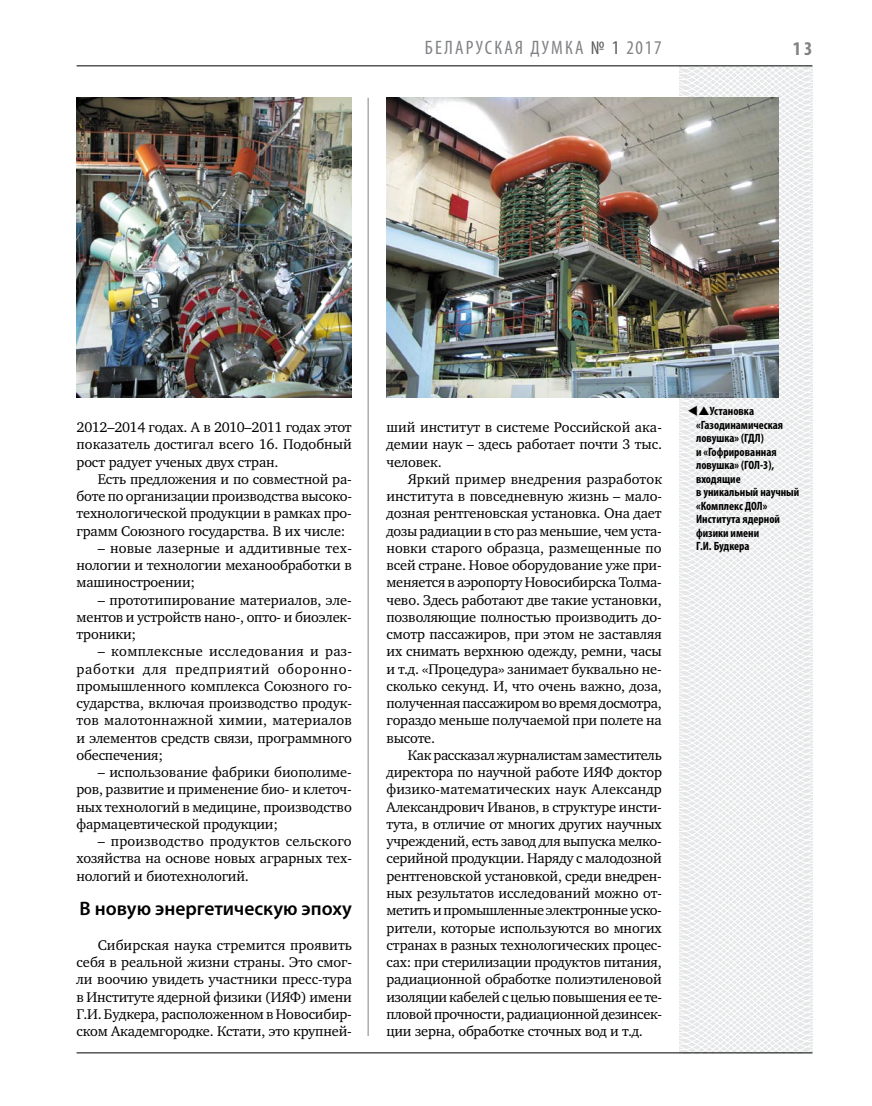
<style>
.page{position:relative;width:872px;height:1106px;background:#fff}
.page>*{position:absolute;margin:0;border:0;box-sizing:border-box;transform-origin:0 0}
.t1{font:600 19.5px "Myriad Pro";color:#000}
.t2{font:condensed 19.5px "Myriad Pro";letter-spacing:.11em;color:#808285}
.t3{font:700 condensed 19.5px "Myriad Pro";color:#808285}
.t4{font:14.4px/17.2px "Charter C";letter-spacing:-.01em;color:#000;text-align:justify}
.t5{font:700 condensed 12px/13.5px "Myriad Pro";color:#000}
.s1{color:#58595b}
</style>
<div class="page">
<hr style="left:368px;top:98px;width:1px;height:938px;background:#808285">
<svg style="left:621px;top:65px;width:192px;height:989px"></svg>
<hr style="left:77px;top:65px;width:735px;height:1px;background:#000">
<hr style="left:77px;top:1052px;width:735px;height:1px;background:#000">
<img style="left:386px;top:97px;width:393px;height:300px">
<img style="left:77px;top:97px;width:275px;height:300px">
<svg style="left:699px;top:406px;width:10px;height:9px"></svg>
<h1 class="t2" style="left:425px;top:36px;width:238px">БЕЛАРУСКАЯ ДУМКА <span class="s1">№ 1</span> 2017</h1>
<h1 class="t3" style="left:793px;top:37px;width:21px">13</h1>
<p class="t4" style="left:77px;top:418px;width:277px">2012–2014 годах. А в 2010–2011 годах этот показатель достигал всего 16. Подобный рост радует ученых двух стран.</p>
<p class="t4" style="left:77px;top:470px;width:277px;text-indent:21px">Есть предложения и по совместной ра&shy;боте по организации производства высоко&shy;технологической продукции в рамках про&shy;грамм Союзного государства. В их числе:</p>
<p class="t4" style="left:77px;top:539px;width:277px;text-indent:21px">– новые лазерные и аддитивные тех&shy;нологии и технологии механообработки в машиностроении;</p>
<p class="t4" style="left:77px;top:591px;width:277px;text-indent:21px">– прототипирование материалов, эле&shy;ментов и устройств нано-, опто- и биоэлек&shy;троники;</p>
<p class="t4" style="left:77px;top:643px;width:277px;text-indent:21px">– комплексные исследования и раз&shy;работки для предприятий оборонно&shy;промышленного комплекса Союзного го&shy;сударства, включая производство продук&shy;тов малотоннажной химии, материалов и элементов средств связи, программного обеспечения;</p>
<p class="t4" style="left:77px;top:763px;width:277px;text-indent:21px">– использование фабрики биополиме&shy;ров, развитие и применение био- и клеточ&shy;ных технологий в медицине, производство фармацевтической продукции;</p>
<p class="t4" style="left:77px;top:832px;width:277px;text-indent:21px">– производство продуктов сельского хозяйства на основе новых аграрных тех&shy;нологий и биотехнологий.</p>
<h1 class="t1" style="left:80px;top:896px;width:274px">В новую энергетическую эпоху</h1>
<p class="t4" style="left:77px;top:936px;width:277px;text-indent:21px">Сибирская наука стремится проявить себя в реальной жизни страны. Это смог&shy;ли воочию увидеть участники пресс-тура в Институте ядерной физики (ИЯФ) имени Г.И. Будкера, расположенном в Новосибир&shy;ском Академгородке. Кстати, это крупней-</p>
<p class="t4" style="left:386px;top:418px;width:277px">ший институт в системе Российской ака&shy;демии наук – здесь работает почти 3 тыс. человек.</p>
<p class="t4" style="left:386px;top:470px;width:277px;text-indent:21px">Яркий пример внедрения разработок института в повседневную жизнь – мало&shy;дозная рентгеновская установка. Она дает дозы радиации в сто раз меньшие, чем уста&shy;новки старого образца, размещенные по всей стране. Новое оборудование уже при&shy;меняется в аэропорту Новосибирска Толма&shy;чево. Здесь работают две такие установки, позволяющие полностью производить до&shy;смотр пассажиров, при этом не заставляя их снимать верхнюю одежду, ремни, часы и т.д. «Процедура» занимает буквально не&shy;сколько секунд. И, что очень важно, доза, полученная пассажиром во время досмотра, гораздо меньше получаемой при полете на высоте.</p>
<p class="t4" style="left:386px;top:746px;width:277px;text-indent:21px">Как рассказал журналистам заместитель директора по научной работе ИЯФ доктор физико-математических наук Александр Александрович Иванов, в структуре инсти&shy;тута, в отличие от многих других научных учреждений, есть завод для выпуска мелко&shy;серийной продукции. Наряду с малодозной рентгеновской установкой, среди внедрен&shy;ных результатов исследований можно от&shy;метить и промышленные электронные уско&shy;рители, которые используются во многих странах в разных технологических процес&shy;сах: при стерилизации продуктов питания, радиационной обработке полиэтиленовой изоляции кабелей с целью повышения ее те&shy;пловой прочности, радиационной дезинсек&shy;ции зерна, обработке сточных вод и т.д.</p>
<p class="t5" style="left:696px;top:404px;width:105px;text-indent:-9px">▼ Установка «Газодинамическая ловушка» (ГДЛ)<br>и «Гофрированная ловушка» (ГОЛ-3), входящие<br>в уникальный научный «Комплекс ДОЛ»<br>Института ядерной физики имени<br>Г.И. Будкера</p>
</div>
